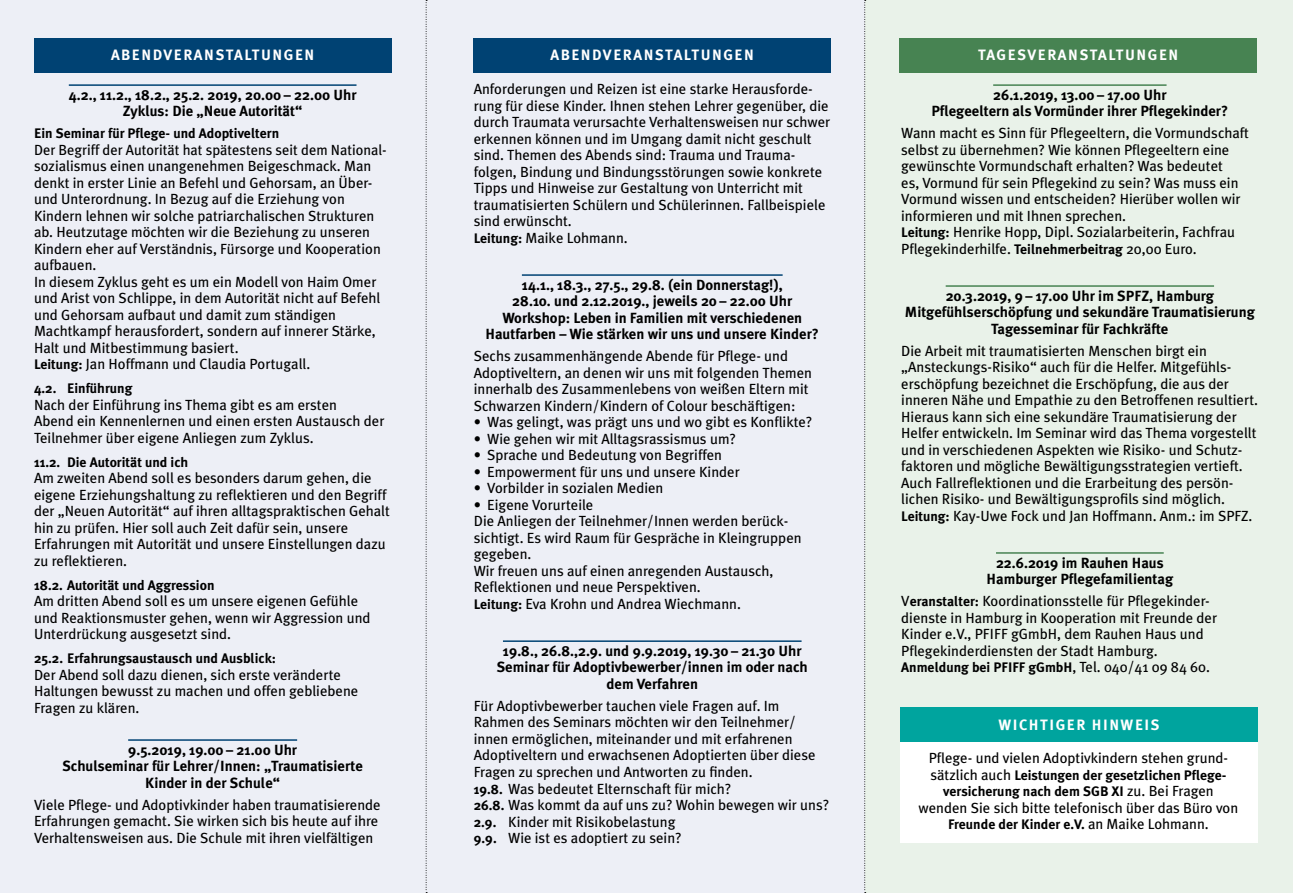
<style>
.page{position:relative;width:1293px;height:893px;background:#fff}
.page>*{position:absolute;margin:0;border:0;box-sizing:border-box;transform-origin:0 0}
.t1{font:700 15px "Meta Plus";letter-spacing:.1em;color:#fff}
.t2{font:14.7px/16.5px "Meta Plus";color:#000}
.t3{font:700 14.7px/16.5px "Meta Plus";color:#000;text-align:center}
.t4{font:700 13.8px/16.5px "Meta Plus";color:#000;text-align:center}
.s1{font-weight:700;font-size:13.8px}
.s2{font-weight:400;font-size:14.7px}
</style>
<div class="page">
<div style="left:864px;top:0;width:429px;height:893px;background:#e9f2e9"></div>
<div style="left:0;top:0;width:865px;height:893px;background:#edeff6"></div>
<div style="left:900px;top:728px;width:357px;height:115px;background:#fff"></div>
<div style="left:900px;top:707px;width:357px;height:35px;background:#00a49e"></div>
<div style="left:899px;top:38px;width:357px;height:34px;background:#478352"></div>
<hr style="left:993px;top:84px;width:173px;height:2px;background:#478352">
<hr style="left:945px;top:285px;width:269px;height:2px;background:#478352">
<hr style="left:996px;top:552px;width:167px;height:2px;background:#478352">
<div style="left:473px;top:38px;width:358px;height:34px;background:#004273"></div>
<hr style="left:522px;top:274px;width:260px;height:2px;background:#004273">
<hr style="left:503px;top:640px;width:298px;height:2px;background:#004273">
<div style="left:34px;top:38px;width:357px;height:34px;background:#004273"></div>
<hr style="left:69px;top:84px;width:287px;height:2px;background:#004273">
<hr style="left:128px;top:739px;width:169px;height:2px;background:#004273">
<svg style="left:864px;top:0;width:2px;height:893px"></svg>
<svg style="left:426px;top:0;width:1px;height:893px"></svg>
<p class="t1" style="left:111px;top:47px;width:205px">AbendVeranstaltungen</p>
<p class="t3" style="left:69px;top:87px;width:289px">4.2., 11.2., 18.2., 25.2. 2019, 20.00 – 22.00 U hr<br>Zyklus: Die „N eue Autorität“</p>
<p class="t4" style="left:34px;top:125px;width:247px">Ein Seminar für Pflege- und Adoptiveltern</p>
<p class="t2" style="left:34px;top:141px;width:354px">Der Begriff der Autorität hat spätestens seit dem National&shy;sozialismus einen unangenehmen Beigeschmack. Man denkt in erster Linie an Befehl und Gehorsam, an Über&shy;und Unterordnung. In Bezug auf die Erziehung von Kindern lehnen wir solche patriarchalischen Strukturen ab. Heutzutage möchten wir die Beziehung zu unseren Kindern eher auf Verständnis, Fürsorge und Kooperation aufbauen.<br>In diesem Zyklus geht es um ein Modell von Haim Omer und Arist von Schlippe, in dem Autorität nicht auf Befehl und Gehorsam aufbaut und damit zum ständigen Machtkampf herausfordert, sondern auf innerer Stärke, Halt und Mitbestimmung basiert.<br><span class="s1">Leitung:</span> Jan Hoffmann und Claudia Portugall.</p>
<p class="t4" style="left:34px;top:380px;width:100px">4.2. Einführung</p>
<p class="t2" style="left:34px;top:396px;width:352px">Nach der Einführung ins Thema gibt es am ersten<br>Abend ein Kennenlernen und einen ersten Austausch der<br>Teilnehmer über eigene Anliegen zum Zyklus.</p>
<p class="t4" style="left:34px;top:454px;width:156px">11.2. Die Autorität und ich</p>
<p class="t2" style="left:34px;top:470px;width:357px">Am zweiten Abend soll es besonders darum gehen, die eigene Erziehungshaltung zu reflektieren und den Begriff der „Neuen Autorität“ auf ihren alltagspraktischen Gehalt hin zu prüfen. Hier soll auch Zeit dafür sein, unsere Erfahrungen mit Autorität und unsere Einstellungen dazu zu reflektieren.</p>
<p class="t4" style="left:34px;top:577px;width:182px">18.2. Autorität und Aggression</p>
<p class="t2" style="left:34px;top:593px;width:338px">Am dritten Abend soll es um unsere eigenen Gefühle und Reaktionsmuster gehen, wenn wir Aggression und<br>Unterdrückung ausgesetzt sind.</p>
<p class="t4" style="left:34px;top:650px;width:243px">25.2. Erfahrungsaustausch und Ausblick:</p>
<p class="t2" style="left:34px;top:666px;width:326px">Der Abend soll dazu dienen, sich erste veränderte<br>Haltungen bewusst zu machen und offen gebliebene<br>Fragen zu klären.</p>
<p class="t3" style="left:62px;top:741px;width:302px">9.5.2019, 19.00 – 21.00 U hr<br>Schulseminar für Lehrer/Innen: „Traumatisierte<br>Kinder in der Schule“</p>
<p class="t2" style="left:34px;top:796px;width:348px">Viele Pflege- und Adoptivkinder haben traumatisierende<br>Erfahrungen gemacht. Sie wirken sich bis heute auf ihre<br>Verhaltensweisen aus. Die Schule mit ihren vielfältigen</p>
<p class="t1" style="left:550px;top:47px;width:205px">AbendVeranstaltungen</p>
<p class="t2" style="left:474px;top:81px;width:358px">Anforderungen und Reizen ist eine starke Herausforde&shy;rung für diese Kinder. Ihnen stehen Lehrer gegenüber, die durch Traumata verursachte Verhaltensweisen nur schwer erkennen können und im Umgang damit nicht geschult sind. Themen des Abends sind: Trauma und Trauma&shy;folgen, Bindung und Bindungsstörungen sowie konkrete Tipps und Hinweise zur Gestaltung von Unterricht mit traumatisierten Schülern und Schülerinnen. Fallbeispiele sind erwünscht.<br><span class="s1">Leitung:</span> Maike Lohmann.</p>
<p class="t3" style="left:485px;top:276px;width:335px">14.1., 18.3., 27.5., 29.8. (ein Donnerstag!),<br>28.10. und 2.12.2019., jeweils 20 – 22.00 U hr Workshop: Leben in Familien mit verschiedenen<br>H autfarben – Wie stärken wir uns und unsere Kinder?</p>
<p class="t2" style="left:474px;top:348px;width:340px">Sechs zusammenhängende Abende für Pflege- und Adoptiveltern, an denen wir uns mit folgenden Themen innerhalb des Zusammenlebens von weißen Eltern mit Schwarzen Kindern/Kindern of Colour beschäftigen:</p>
<p class="t2" style="left:474px;top:414px;width:340px">• Was gelingt, was prägt uns und wo gibt es Konflikte?</p>
<p class="t2" style="left:474px;top:430px;width:264px">• Wie gehen wir mit Alltagsrassismus um?</p>
<p class="t2" style="left:474px;top:447px;width:250px">• Sprache und Bedeutung von Begriffen</p>
<p class="t2" style="left:474px;top:463px;width:267px">• Empowerment für uns und unsere Kinder</p>
<p class="t2" style="left:474px;top:480px;width:191px">• Vorbilder in sozialen Medien</p>
<p class="t2" style="left:474px;top:496px;width:329px">• Eigene Vorurteile<br>Die Anliegen der Teilnehmer/Innen werden berück&shy;sichtigt. Es wird Raum für Gespräche in Kleingruppen gegeben.<br>Wir freuen uns auf einen anregenden Austausch, Reflektionen und neue Perspektiven.<br><span class="s1">Leitung:</span> Eva Krohn und Andrea Wiechmann.</p>
<p class="t3" style="left:497px;top:643px;width:312px">19.8., 26.8.,2.9. und 9.9.2019, 19.30 – 21.30 U hr<br>Seminar für Adoptivbewerber/innen im oder nach dem Verfahren</p>
<p class="t2" style="left:474px;top:697px;width:357px">Für Adoptivbewerber tauchen viele Fragen auf. Im Rahmen des Seminars möchten wir den Teilnehmer/ innen ermöglichen, miteinander und mit erfahrenen Adoptiveltern und erwachsenen Adoptierten über diese Fragen zu sprechen und Antworten zu finden.<br><span class="s1">19.8.</span> Was bedeutet Elternschaft für mich?<br><span class="s1">26.8.</span> Was kommt da auf uns zu? Wohin bewegen wir uns?<br><span class="s1">2.9.</span> Kinder mit Risikobelastung<br><span class="s1">9.9.</span> Wie ist es adoptiert zu sein?</p>
<p class="t1" style="left:978px;top:47px;width:202px">Tagesveranstaltungen</p>
<p class="t3" style="left:931px;top:87px;width:298px">26.1.2019, 13.00 – 17.00 U hr<br>Pflegeeltern als Vormünder ihrer Pflegekinder?</p>
<p class="t2" style="left:901px;top:125px;width:349px">Wann macht es Sinn für Pflegeeltern, die Vormundschaft selbst zu übernehmen? Wie können Pflegeeltern eine gewünschte Vormundschaft erhalten? Was bedeutet<br>es, Vormund für sein Pflegekind zu sein? Was muss ein Vormund wissen und entscheiden? Hierüber wollen wir informieren und mit Ihnen sprechen.<br><span class="s1">Leitung:</span> Henrike Hopp, Dipl. Sozialarbeiterin, Fachfrau Pflegekinderhilfe. <span class="s1">Teilnehmerbeitrag</span> 20,00 Euro.</p>
<p class="t3" style="left:905px;top:287px;width:351px">20.3.2019, 9 – 17.00 U hr im SPFZ, H amburg<br>Mitgefühlserschöpfung und sekundäre Traumatisierung<br>Tagesseminar für Fachkräfte</p>
<p class="t2" style="left:901px;top:342px;width:358px">Die Arbeit mit traumatisierten Menschen birgt ein „Ansteckungs-Risiko“ auch für die Helfer. Mitgefühls&shy;erschöpfung bezeichnet die Erschöpfung, die aus der inneren Nähe und Empathie zu den Betroffenen resultiert.<br>Hieraus kann sich eine sekundäre Traumatisierung der Helfer entwickeln. Im Seminar wird das Thema vorgestellt und in verschiedenen Aspekten wie Risiko- und Schutz&shy;faktoren und mögliche Bewältigungsstrategien vertieft.<br>Auch Fallreflektionen und die Erarbeitung des persön&shy;lichen Risiko- und Bewältigungsprofils sind möglich.<br><span class="s1">Leitung:</span> Kay-Uwe Fock und Jan Hoffmann. Anm.: im SPFZ.</p>
<p class="t3" style="left:986px;top:554px;width:188px">22.6.2019 im Rauhen H aus<br>H amburger Pflegefamilientag</p>
<p class="t2" style="left:901px;top:593px;width:317px">V<span class="s1">eranstalter:</span> Koordinationsstelle für Pflegekinder&shy;dienste in Hamburg in Kooperation mit Freunde der Kinder e.V., PFIFF gGmbH, dem Rauhen Haus und Pflegekinderdiensten der Stadt Hamburg.</p>
<p class="t4" style="left:901px;top:659px;width:310px">Anmeldung bei PFIFF gGmbH <span class="s2">, Tel. 040/41 09 84 60.</span></p>
<p class="t1" style="left:998px;top:716px;width:162px">Wichtiger Hi nweis</p>
<p class="t2" style="left:929px;top:750px;width:301px">Pflege- und vielen Adoptivkindern stehen grund-</p>
<p class="t4" style="left:930px;top:766px;width:298px"><span class="s2">sätzlich auch</span> Leistungen der gesetzlichen Pflege&shy;versicherung nach dem SG B XI <span class="s2">zu. Bei Fragen</span></p>
<p class="t2" style="left:918px;top:799px;width:321px">wenden Sie sich bitte telefonisch über das Büro von</p>
<p class="t4" style="left:948px;top:816px;width:262px">Freunde der Kinder e.V. <span class="s2">an Maike Lohmann.</span></p>
</div>
